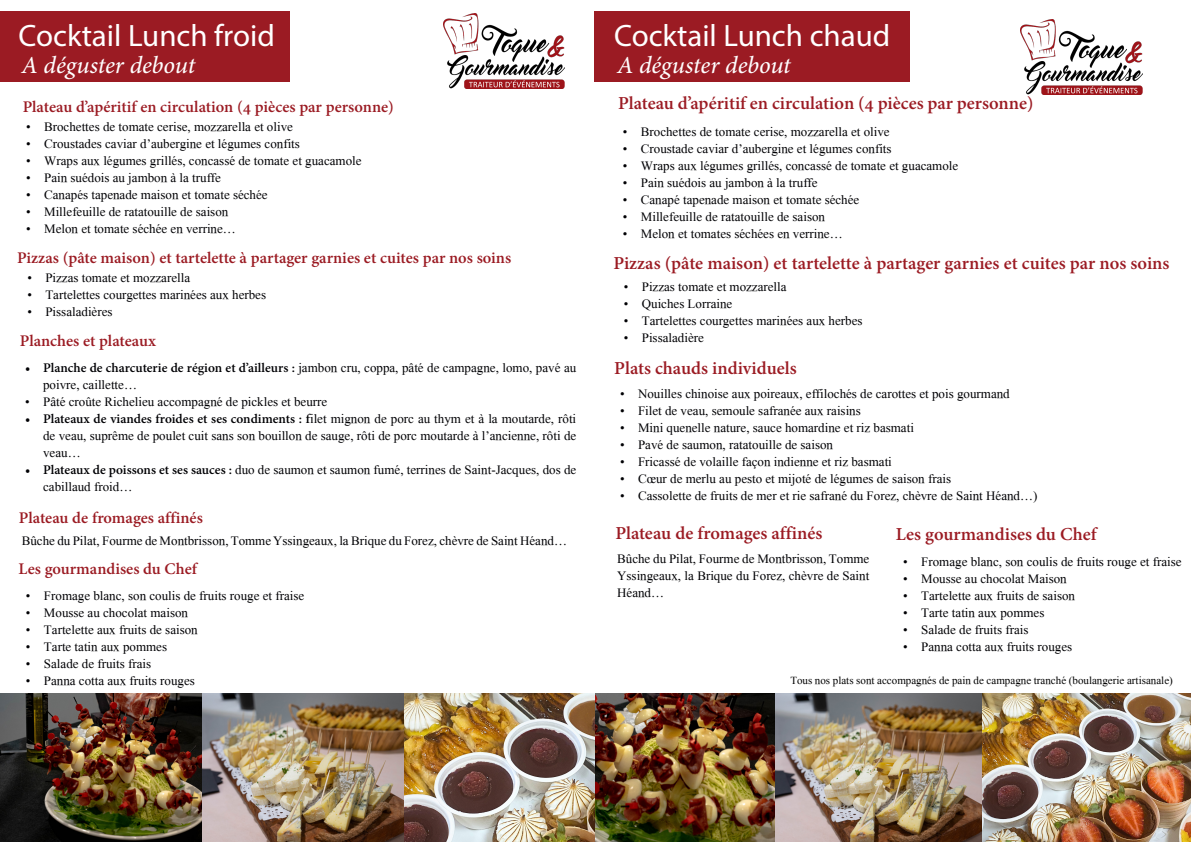
<style>
.page{position:relative;width:1191px;height:842px;background:#fff}
.page>*{position:absolute;margin:0;border:0;box-sizing:border-box;transform-origin:0 0}
.Titre{font:31px "Myriad Pro";color:#fff}
.Titre-2{font:italic 24px "Adobe Hebrew";letter-spacing:-.005em;color:#fff}
.Style_de_paragraphe{font:700 18px "Adobe Hebrew";color:#9b1b23}
.Style_de_paragraphe-2{font:700 16px "Adobe Hebrew";color:#9b1b23}
.t1{font:13px/17px "Mongolian Baiti";color:#000104}
.t2{font:11px "Mongolian Baiti";color:#000}
.s1{font-family:"Adobe Hebrew";font-weight:700}
</style>
<div class="page">
<div style="left:0;top:11px;width:289px;height:70px;background:#9b1b23"></div>
<img style="left:443px;top:13px;width:122px;height:75px">
<img style="left:0;top:694px;width:981px;height:148px">
<img style="left:404px;top:694px;width:191px;height:148px">
<div style="left:594px;top:11px;width:316px;height:70px;background:#9b1b23"></div>
<img style="left:1020px;top:20px;width:122px;height:75px">
<img style="left:981px;top:694px;width:210px;height:148px">
<p class="Titre" style="left:19px;top:16px;width:258px">Cocktail Lunch froid</p>
<p class="Titre-2" style="left:22px;top:50px;width:175px">A déguster debout</p>
<p class="Style_de_paragraphe-2" style="left:23px;top:97px;width:373px">Plateau d’apéritif en circulation (4 pièces par personne)</p>
<p class="t1" style="left:26px;top:119px;width:268px">• Brochettes de tomate cerise, mozzarella et olive</p>
<p class="t1" style="left:26px;top:136px;width:275px">• Croustades caviar d’aubergine et légumes confits</p>
<p class="t1" style="left:26px;top:153px;width:337px">• Wraps aux légumes grillés, concassé de tomate et guacamole</p>
<p class="t1" style="left:26px;top:170px;width:196px">• Pain suédois au jambon à la truffe</p>
<p class="t1" style="left:26px;top:187px;width:243px">• Canapés tapenade maison et tomate séchée</p>
<p class="t1" style="left:26px;top:204px;width:204px">• Millefeuille de ratatouille de saison</p>
<p class="t1" style="left:26px;top:221px;width:211px">• Melon et tomate séchée en verrine…</p>
<p class="Style_de_paragraphe-2" style="left:17px;top:248px;width:496px">Pizzas (pâte maison) et tartelette à partager garnies et cuites par nos soins</p>
<p class="t1" style="left:27px;top:269px;width:164px">• Pizzas tomate et mozzarella</p>
<p class="t1" style="left:27px;top:286px;width:240px">• Tartelettes courgettes marinées aux herbes</p>
<p class="t1" style="left:27px;top:303px;width:87px">• Pissaladières</p>
<p class="Style_de_paragraphe-2" style="left:20px;top:331px;width:137px">Planches et plateaux</p>
<p class="t1" style="left:43px;top:360px;width:534px;text-indent:-18px"><span class="s1">• Planche de charcuterie de région et d’ailleurs :</span> jambon cru, coppa, pâté de campagne, lomo, pavé au poivre, caillette…</p>
<p class="t1" style="left:25px;top:394px;width:304px">• Pâté croûte Richelieu accompagné de pickles et beurre</p>
<p class="t1" style="left:43px;top:411px;width:534px;text-align:justify;text-indent:-18px"><span class="s1">• Plateaux de viandes froides et ses condiments : f</span>ilet mignon de porc au thym et à la moutarde, rôti de veau, suprême de poulet cuit sans son bouillon de sauge, rôti de porc moutarde à l’ancienne, rôti de veau…</p>
<p class="t1" style="left:43px;top:462px;width:534px;text-indent:-18px"><span class="s1">• Plateaux de poissons et ses sauces :</span> duo de saumon et saumon fumé, terrines de Saint-Jacques, dos de cabillaud froid…</p>
<p class="Style_de_paragraphe-2" style="left:19px;top:508px;width:185px">Plateau de fromages affinés</p>
<p class="t1" style="left:22px;top:533px;width:547px">Bûche du Pilat, Fourme de Montbrisson, Tomme Yssingeaux, la Brique du Forez, chèvre de Saint Héand…</p>
<p class="Style_de_paragraphe-2" style="left:18px;top:559px;width:180px">Les gourmandises du Chef</p>
<p class="t1" style="left:26px;top:587px;width:280px">• Fromage blanc, son coulis de fruits rouge et fraise</p>
<p class="t1" style="left:26px;top:604px;width:164px">• Mousse au chocolat maison</p>
<p class="t1" style="left:26px;top:621px;width:173px">• Tartelette aux fruits de saison</p>
<p class="t1" style="left:26px;top:638px;width:143px">• Tarte tatin aux pommes</p>
<p class="t1" style="left:26px;top:655px;width:127px">• Salade de fruits frais</p>
<p class="t1" style="left:26px;top:672px;width:170px">• Panna cotta aux fruits rouges</p>
<p class="Titre" style="left:614px;top:16px;width:278px">Cocktail Lunch chaud</p>
<p class="Titre-2" style="left:617px;top:50px;width:175px">A déguster debout</p>
<p class="Style_de_paragraphe" style="left:618px;top:93px;width:417px">Plateau d’apéritif en circulation (4 pièces par personne)</p>
<p class="t1" style="left:623px;top:124px;width:268px">• Brochettes de tomate cerise, mozzarella et olive</p>
<p class="t1" style="left:623px;top:141px;width:270px">• Croustade caviar d’aubergine et légumes confits</p>
<p class="t1" style="left:623px;top:158px;width:337px">• Wraps aux légumes grillés, concassé de tomate et guacamole</p>
<p class="t1" style="left:623px;top:175px;width:196px">• Pain suédois au jambon à la truffe</p>
<p class="t1" style="left:623px;top:192px;width:238px">• Canapé tapenade maison et tomate séchée</p>
<p class="t1" style="left:623px;top:209px;width:204px">• Millefeuille de ratatouille de saison</p>
<p class="t1" style="left:623px;top:226px;width:221px">• Melon et tomates séchées en verrine…</p>
<p class="Style_de_paragraphe" style="left:613px;top:252px;width:557px">Pizzas (pâte maison) et tartelette à partager garnies et cuites par nos soins</p>
<p class="t1" style="left:624px;top:278px;width:164px">• Pizzas tomate et mozzarella</p>
<p class="t1" style="left:624px;top:295px;width:110px">• Quiches Lorraine</p>
<p class="t1" style="left:624px;top:312px;width:240px">• Tartelettes courgettes marinées aux herbes</p>
<p class="t1" style="left:624px;top:329px;width:82px">• Pissaladière</p>
<p class="Style_de_paragraphe" style="left:614px;top:357px;width:184px">Plats chauds individuels</p>
<p class="t1" style="left:620px;top:386px;width:391px">• Nouilles chinoise aux poireaux, effilochés de carottes et pois gourmand</p>
<p class="t1" style="left:620px;top:403px;width:242px">• Filet de veau, semoule safranée aux raisins</p>
<p class="t1" style="left:620px;top:420px;width:295px">• Mini quenelle nature, sauce homardine et riz basmati</p>
<p class="t1" style="left:620px;top:437px;width:214px">• Pavé de saumon, ratatouille de saison</p>
<p class="t1" style="left:620px;top:454px;width:273px">• Fricassé de volaille façon indienne et riz basmati</p>
<p class="t1" style="left:620px;top:471px;width:333px">• Cœur de merlu au pesto et mijoté de légumes de saison frais</p>
<p class="t1" style="left:620px;top:488px;width:419px">• Cassolette de fruits de mer et rie safrané du Forez, chèvre de Saint Héand…)</p>
<p class="Style_de_paragraphe" style="left:615px;top:522px;width:208px">Plateau de fromages affinés</p>
<p class="t1" style="left:617px;top:550px;width:254px;text-align:justify">Bûche du Pilat, Fourme de Montbrisson, Tomme Yssingeaux, la Brique du Forez, chèvre de Saint Héand…</p>
<p class="Style_de_paragraphe" style="left:895px;top:523px;width:202px">Les gourmandises du Chef</p>
<p class="t1" style="left:903px;top:553px;width:280px">• Fromage blanc, son coulis de fruits rouge et fraise</p>
<p class="t1" style="left:903px;top:570px;width:165px">• Mousse au chocolat Maison</p>
<p class="t1" style="left:903px;top:587px;width:173px">• Tartelette aux fruits de saison</p>
<p class="t1" style="left:903px;top:604px;width:143px">• Tarte tatin aux pommes</p>
<p class="t1" style="left:903px;top:621px;width:127px">• Salade de fruits frais</p>
<p class="t1" style="left:903px;top:638px;width:170px">• Panna cotta aux fruits rouges</p>
<p class="t2" style="left:790px;top:674px;width:384px">Tous nos plats sont accompagnés de pain de campagne tranché (boulangerie artisanale)</p>
</div>
